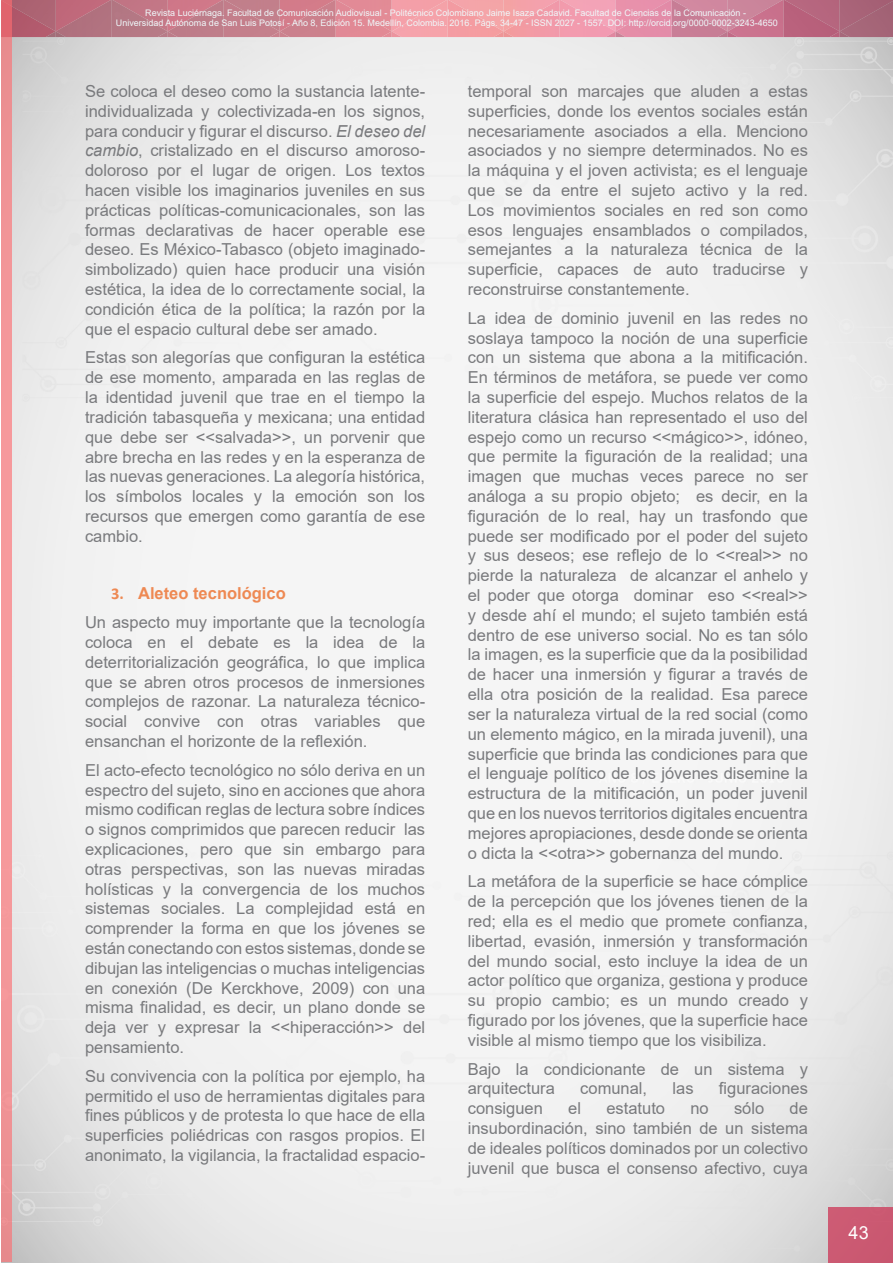
<style>
.page{position:relative;width:893px;height:1263px;background:#fff}
.page>*{position:absolute;margin:0;border:0;box-sizing:border-box;transform-origin:0 0}
.t1{font:18px "Arial";color:#fff}
.t2{font:16.5px/19.8px "Arial";color:#797a7d;text-align:justify}
.t3{font:9px/10.8px "Arial";color:#eff8fa;text-align:center}
.s1{font-style:italic}
.s2{font-family:"Calibri";font-weight:700;color:#ee8953}
.s3{font-weight:700;color:#ee8953}
</style>
<div class="page">
<div style="left:828px;top:1207px;width:65px;height:55px;background:#cb5972"></div>
<img style="left:12px;top:31px;width:881px;height:6px">
<img style="left:12px;top:0;width:881px;height:31px">
<svg style="left:46px;top:31px;width:20px;height:6px"></svg>
<svg style="left:158px;top:31px;width:20px;height:6px"></svg>
<svg style="left:382px;top:31px;width:20px;height:6px"></svg>
<svg style="left:606px;top:31px;width:20px;height:6px"></svg>
<svg style="left:830px;top:31px;width:19px;height:6px"></svg>
<svg style="left:270px;top:31px;width:20px;height:6px"></svg>
<svg style="left:494px;top:31px;width:20px;height:6px"></svg>
<svg style="left:718px;top:31px;width:20px;height:6px"></svg>
<div style="left:1px;top:0;width:11px;height:1262px;background:#f4979a"></div>
<p class="t3" style="left:116px;top:7px;width:663px">Revista Luciérnaga. Facultad de Comunicación Audiovisual - Politécnico Colombiano Jaime Isaza Cadavid. Facultad de Ciencias de la Comunicación -<br>Universidad Autónoma de San Luis Potosí - Año 8, Edición 15. Medellín, Colombia. 2016. Págs. 34-47 - ISSN 2027 - 1557. DOI: http://orcid.org/0000-0002-3243-4650</p>
<p class="t2" style="left:85px;top:81px;width:342px">Se coloca el deseo como la sustancia latente&shy;individualizada y colectivizada-en los signos, para conducir y figurar el discurso. <span class="s1">El deseo del cambio</span>, cristalizado en el discurso amoroso&shy;doloroso por el lugar de origen. Los textos hacen visible los imaginarios juveniles en sus prácticas políticas-comunicacionales, son las formas declarativas de hacer operable ese deseo. Es México-Tabasco (objeto imaginado&shy;simbolizado) quien hace producir una visión estética, la idea de lo correctamente social, la condición ética de la política; la razón por la que el espacio cultural debe ser amado.</p>
<p class="t2" style="left:85px;top:348px;width:342px">Estas son alegorías que configuran la estética de ese momento, amparada en las reglas de la identidad juvenil que trae en el tiempo la tradición tabasqueña y mexicana; una entidad que debe ser &lt;&lt;salvada&gt;&gt;, un porvenir que abre brecha en las redes y en la esperanza de las nuevas generaciones. La alegoría histórica, los símbolos locales y la emoción son los recursos que emergen como garantía de ese cambio.</p>
<p class="t2" style="left:85px;top:579px;width:342px;line-height:28.8px;text-indent:26px"><span class="s2">3.</span> <span class="s3">Aleteo tecnológico<br></span>Un aspecto muy importante que la tecnología</p>
<p class="t2" style="left:85px;top:632px;width:342px">coloca en el debate es la idea de la deterritorialización geográfica, lo que implica que se abren otros procesos de inmersiones complejos de razonar. La naturaleza técnico&shy;social convive con otras variables que ensanchan el horizonte de la reflexión.</p>
<p class="t2" style="left:85px;top:760px;width:342px">El acto-efecto tecnológico no sólo deriva en un espectro del sujeto, sino en acciones que ahora mismo codifican reglas de lectura sobre índices o signos comprimidos que parecen reducir las explicaciones, pero que sin embargo para otras perspectivas, son las nuevas miradas holísticas y la convergencia de los muchos sistemas sociales. La complejidad está en comprender la forma en que los jóvenes se están conectando con estos sistemas, donde se dibujan las inteligencias o muchas inteligencias en conexión (De Kerckhove, 2009) con una misma finalidad, es decir, un plano donde se deja ver y expresar la &lt;&lt;hiperacción&gt;&gt; del pensamiento.</p>
<p class="t2" style="left:85px;top:1066px;width:342px">Su convivencia con la política por ejemplo, ha permitido el uso de herramientas digitales para fines públicos y de protesta lo que hace de ella superficies poliédricas con rasgos propios. El anonimato, la vigilancia, la fractalidad espacio-</p>
<p class="t2" style="left:468px;top:81px;width:342px">temporal son marcajes que aluden a estas superficies, donde los eventos sociales están necesariamente asociados a ella. Menciono asociados y no siempre determinados. No es la máquina y el joven activista; es el lenguaje que se da entre el sujeto activo y la red.<br>Los movimientos sociales en red son como esos lenguajes ensamblados o compilados, semejantes a la naturaleza técnica de la superficie, capaces de auto traducirse y reconstruirse constantemente.</p>
<p class="t2" style="left:468px;top:308px;width:342px">La idea de dominio juvenil en las redes no soslaya tampoco la noción de una superficie con un sistema que abona a la mitificación.<br>En términos de metáfora, se puede ver como la superficie del espejo. Muchos relatos de la literatura clásica han representado el uso del espejo como un recurso &lt;&lt;mágico&gt;&gt;, idóneo, que permite la figuración de la realidad; una imagen que muchas veces parece no ser análoga a su propio objeto; es decir, en la figuración de lo real, hay un trasfondo que puede ser modificado por el poder del sujeto y sus deseos; ese reflejo de lo &lt;&lt;real&gt;&gt; no pierde la naturaleza de alcanzar el anhelo y el poder que otorga dominar eso &lt;&lt;real&gt;&gt; y desde ahí el mundo; el sujeto también está dentro de ese universo social. No es tan sólo la imagen, es la superficie que da la posibilidad de hacer una inmersión y figurar a través de ella otra posición de la realidad. Esa parece ser la naturaleza virtual de la red social (como un elemento mágico, en la mirada juvenil), una superficie que brinda las condiciones para que el lenguaje político de los jóvenes disemine la estructura de la mitificación, un poder juvenil que en los nuevos territorios digitales encuentra mejores apropiaciones, desde donde se orienta o dicta la &lt;&lt;otra&gt;&gt; gobernanza del mundo.</p>
<p class="t2" style="left:468px;top:871px;width:342px">La metáfora de la superficie se hace cómplice de la percepción que los jóvenes tienen de la red; ella es el medio que promete confianza, libertad, evasión, inmersión y transformación del mundo social, esto incluye la idea de un actor político que organiza, gestiona y produce su propio cambio; es un mundo creado y figurado por los jóvenes, que la superficie hace visible al mismo tiempo que los visibiliza.</p>
<p class="t2" style="left:468px;top:1059px;width:342px">Bajo la condicionante de un sistema y arquitectura</p>
<p class="t2" style="left:580px;top:1078px;width:68px">comunal,</p>
<p class="t2" style="left:672px;top:1078px;width:23px">las</p>
<p class="t2" style="left:719px;top:1078px;width:90px">figuraciones</p>
<p class="t2" style="left:468px;top:1098px;width:77px">consiguen</p>
<p class="t2" style="left:568px;top:1098px;width:14px">el</p>
<p class="t2" style="left:606px;top:1098px;width:60px">estatuto</p>
<p class="t2" style="left:690px;top:1098px;width:20px">no</p>
<p class="t2" style="left:734px;top:1098px;width:32px">sólo</p>
<p class="t2" style="left:468px;top:1098px;width:342px;text-indent:322px">de insubordinación, sino también de un sistema de ideales políticos dominados por un colectivo juvenil que busca el consenso afectivo, cuya</p>
<p class="t1" style="left:849px;top:1221px;width:22px">43</p>
</div>
